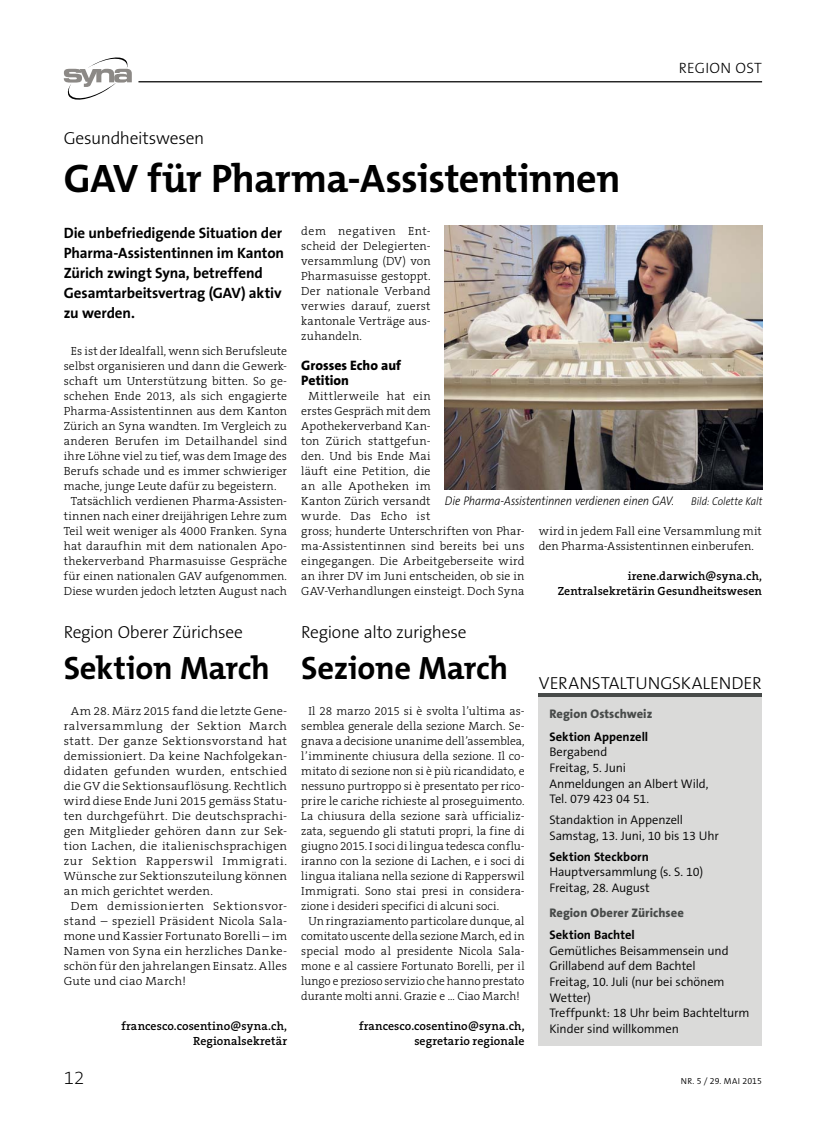
<style>
.page{position:relative;width:833px;height:1134px;background:#fff}
.page>*{position:absolute;margin:0;border:0;box-sizing:border-box;transform-origin:0 0}
.t1{font:700 40px "The Mix B W7";letter-spacing:-.015em;color:#000}
.t2{font:700 32.5px "The Mix B W7";letter-spacing:-.01em;color:#000}
.t3{font:200 18.75px "The Sans B W2";color:#000}
.t4{font:300 17.5px "The Sans B W3";letter-spacing:-.015em;color:#000}
.t5{font:700 15px/20px "The Sans B W7";letter-spacing:-.01em;color:#000}
.t6{font:300 15px "The Sans B W3";letter-spacing:.015em;color:#000}
.t7{font:800 13.75px/15px "The Sans B W8";color:#000}
.t8{font:300 12.5px/15.6px "The Sans B W4";letter-spacing:-.01em;color:#000}
.t9{font:700 12.5px "The Sans B W7";letter-spacing:.005em;color:#000}
.t10{font:italic 300 12.5px "The Sans B W3";letter-spacing:-.01em;color:#000;scale:.9 1}
.t11{font:800 12.5px "The Sans B W8";letter-spacing:.005em;color:#484b4a}
.t12{font:300 11.88px/15px "The Serif B W3";letter-spacing:.01em;color:#000}
.t13{font:300 11.88px "The Serif B W3";letter-spacing:.01em;color:#000;scale:1.04 1}
.t14{font:600 11.88px/15px "The Serif B W6";letter-spacing:.01em;color:#000;text-align:right}
.t15{font:300 11.88px "The Serif B W3";letter-spacing:.03em;color:#000;scale:1.04 1}
.t16{font:300 11.88px "The Serif B W3";letter-spacing:.05em;color:#000;scale:1.04 1}
.t17{font:300 11.88px "The Serif B W3";letter-spacing:.04em;color:#000;scale:1.04 1}
.t18{font:300 11.88px "The Serif B W3";letter-spacing:.035em;color:#000;scale:1.04 1}
.t19{font:italic 300 11.25px "The Sans B W3";color:#000;scale:.9 1}
.t20{font:300 8.75px "The Sans B W4";letter-spacing:.015em;color:#000}
</style>
<div class="page">
<svg style="left:64px;top:57px;width:68px;height:43px"></svg>
<hr style="left:138px;top:81px;width:624px;height:1px;background:#000">
<div style="left:539px;top:695px;width:223px;height:350px;background:#dadad9"></div>
<hr style="left:539px;top:693px;width:223px;height:3px;background:#484b4a">
<img style="left:445px;top:226px;width:317px;height:264px">
<p class="t6" style="left:678px;top:58px;width:85px">Region Ost</p>
<h3 class="t4" style="left:64px;top:127px;width:142px">Gesundheitswesen</h3>
<h1 class="t1" style="left:64px;top:153px;width:558px">GAV für Pharma-Assistentinnen</h1>
<p class="t5" style="left:64px;top:223px;width:222px">Die unbefriedigende Situation der<br>Pharma-Assistentinnen im Kanton<br>Zürich zwingt Syna, betreffend<br>Gesamtarbeitsvertrag (GAV) aktiv zu werden.</p>
<p class="t12" style="left:71px;top:344px;width:218px">Es ist der Idealfall, wenn sich Berufsleute</p>
<p class="t12" style="left:64px;top:359px;width:225px">selbst organisieren und dann die Gewerk-</p>
<p class="t12" style="left:64px;top:374px;width:225px">schaft um Unterstützung bitten. So ge-</p>
<p class="t12" style="left:64px;top:389px;width:225px">schehen Ende 2013, als sich engagierte</p>
<p class="t12" style="left:64px;top:404px;width:225px">Pharma-Assistentinnen aus dem Kanton</p>
<p class="t12" style="left:64px;top:419px;width:225px">Zürich an Syna wandten. Im Vergleich zu</p>
<p class="t12" style="left:64px;top:434px;width:225px">anderen Berufen im Detailhandel sind</p>
<p class="t12" style="left:64px;top:449px;width:225px">ihre Löhne viel zu tief, was dem Image des</p>
<p class="t12" style="left:64px;top:464px;width:225px">Berufs schade und es immer schwieriger</p>
<p class="t12" style="left:64px;top:479px;width:214px">mache, junge Leute dafür zu begeistern.</p>
<p class="t12" style="left:71px;top:494px;width:218px">Tatsächlich verdienen Pharma-Assisten-</p>
<p class="t12" style="left:64px;top:509px;width:225px">tinnen nach einer dreijährigen Lehre zum</p>
<p class="t12" style="left:64px;top:524px;width:225px">Teil weit weniger als 4000 Franken. Syna</p>
<p class="t12" style="left:64px;top:539px;width:225px">hat daraufhin mit dem nationalen Apo-</p>
<p class="t12" style="left:64px;top:554px;width:225px">thekerverband Pharmasuisse Gespräche</p>
<p class="t12" style="left:64px;top:569px;width:225px">für einen nationalen GAV aufgenommen.</p>
<p class="t12" style="left:64px;top:584px;width:225px">Diese wurden jedoch letzten August nach</p>
<p class="t12" style="left:301px;top:224px;width:131px;text-align:justify">dem negativen Ent&shy;scheid der Delegierten&shy;versammlung (DV) von Pharmasuisse gestoppt.<br>Der nationale Verband verwies darauf, zuerst kantonale Verträge aus&shy;zuhandeln.</p>
<p class="t7" style="left:301px;top:358px;width:101px">Grosses Echo auf<br>Petition</p>
<p class="t12" style="left:301px;top:389px;width:225px;text-indent:7px">Mittlerweile hat ein<br>erstes Gespräch mit dem<br>Apothekerverband Kan-<br>ton Zürich stattgefun-<br>den. Und bis Ende Mai<br>läuft eine Petition, die<br>an alle Apotheken im<br>Kanton Zürich versandt<br>wurde. Das Echo ist<br>gross; hunderte Unterschriften von Phar&shy;ma-Assistentinnen sind bereits bei uns eingegangen. Die Arbeitgeberseite wird an ihrer DV im Juni entscheiden, ob sie in<br>GAV-Verhandlungen einsteigt. Doch Syna</p>
<p class="t10" style="left:445px;top:494px;width:256px">Die Pharma-Assistentinnen verdienen einen GAV.</p>
<p class="t19" style="left:691px;top:495px;width:81px">Bild: Colette Kalt</p>
<p class="t12" style="left:539px;top:524px;width:225px">wird in jedem Fall eine Versammlung mit den Pharma-Assistentinnen einberufen.</p>
<p class="t14" style="left:557px;top:569px;width:206px">irene.darwich@syna.ch,<br>Zentralsekretärin Gesundheitswesen</p>
<h3 class="t4" style="left:64px;top:621px;width:181px">Region Oberer Zürichsee</h3>
<h2 class="t2" style="left:64px;top:647px;width:208px">Sektion March</h2>
<p class="t13" style="left:71px;top:704px;width:209px">Am 28. März 2015 fand die letzte Gene-</p>
<p class="t18" style="left:64px;top:719px;width:216px">ralversammlung der Sektion March</p>
<p class="t13" style="left:64px;top:734px;width:216px">statt. Der ganze Sektionsvorstand hat</p>
<p class="t13" style="left:64px;top:749px;width:216px">demissioniert. Da keine Nachfolgekan-</p>
<p class="t15" style="left:64px;top:764px;width:216px">didaten gefunden wurden, entschied</p>
<p class="t13" style="left:64px;top:779px;width:216px">die GV die Sektionsauflösung. Rechtlich</p>
<p class="t13" style="left:64px;top:794px;width:216px">wird diese Ende Juni 2015 gemäss Statu-</p>
<p class="t13" style="left:64px;top:809px;width:216px">ten durchgeführt. Die deutschsprachi-</p>
<p class="t13" style="left:64px;top:824px;width:216px">gen Mitglieder gehören dann zur Sek-</p>
<p class="t13" style="left:64px;top:839px;width:216px">tion Lachen, die italienischsprachigen</p>
<p class="t16" style="left:64px;top:854px;width:216px">zur Sektion Rapperswil Immigrati.</p>
<p class="t13" style="left:64px;top:869px;width:216px">Wünsche zur Sektionszuteilung können</p>
<p class="t13" style="left:64px;top:884px;width:145px">an mich gerichtet werden.</p>
<p class="t17" style="left:71px;top:899px;width:209px">Dem demissionierten Sektionsvor-</p>
<p class="t13" style="left:64px;top:914px;width:216px">stand – speziell Präsident Nicola Sala-</p>
<p class="t13" style="left:64px;top:929px;width:216px">mone und Kassier Fortunato Borelli – im</p>
<p class="t13" style="left:64px;top:944px;width:216px">Namen von Syna ein herzliches Danke-</p>
<p class="t13" style="left:64px;top:959px;width:216px">schön für den jahrelangen Einsatz. Alles</p>
<p class="t13" style="left:64px;top:973px;width:119px">Gute und ciao March!</p>
<p class="t14" style="left:121px;top:1019px;width:167px">francesco.cosentino@syna.ch,<br>Regionalsekretär</p>
<h3 class="t3" style="left:64px;top:1066px;width:22px">12</h3>
<h3 class="t4" style="left:301px;top:621px;width:167px">Regione alto zurighese</h3>
<h2 class="t2" style="left:301px;top:647px;width:208px">Sezione March</h2>
<p class="t12" style="left:308px;top:704px;width:218px">Il 28 marzo 2015 si è svolta l’ultima as-</p>
<p class="t12" style="left:301px;top:719px;width:225px">semblea generale della sezione March. Se-</p>
<p class="t12" style="left:301px;top:734px;width:225px">gnava a decisione unanime dell’assemblea,</p>
<p class="t12" style="left:301px;top:749px;width:225px">l’imminente chiusura della sezione. Il co-</p>
<p class="t12" style="left:301px;top:764px;width:225px">mitato di sezione non si è più ricandidato, e</p>
<p class="t12" style="left:301px;top:779px;width:225px">nessuno purtroppo si è presentato per rico-</p>
<p class="t12" style="left:301px;top:794px;width:225px">prire le cariche richieste al proseguimento.</p>
<p class="t12" style="left:301px;top:809px;width:225px">La chiusura della sezione sarà ufficializ-</p>
<p class="t12" style="left:301px;top:824px;width:225px">zata, seguendo gli statuti propri, la fine di</p>
<p class="t12" style="left:301px;top:839px;width:225px">giugno 2015. I soci di lingua tedesca conflu-</p>
<p class="t12" style="left:301px;top:854px;width:225px">iranno con la sezione di Lachen, e i soci di</p>
<p class="t12" style="left:301px;top:869px;width:225px">lingua italiana nella sezione di Rapperswil</p>
<p class="t12" style="left:301px;top:884px;width:225px">Immigrati. Sono stai presi in considera-</p>
<p class="t12" style="left:301px;top:899px;width:199px">zione i desideri specifici di alcuni soci.</p>
<p class="t12" style="left:308px;top:914px;width:218px">Un ringraziamento particolare dunque, al</p>
<p class="t12" style="left:301px;top:929px;width:225px">comitato uscente della sezione March, ed in</p>
<p class="t12" style="left:301px;top:944px;width:225px">special modo al presidente Nicola Sala-</p>
<p class="t12" style="left:301px;top:959px;width:225px">mone e al cassiere Fortunato Borelli, per il</p>
<p class="t12" style="left:301px;top:974px;width:225px">lungo e prezioso servizio che hanno prestato</p>
<p class="t12" style="left:301px;top:989px;width:220px">durante molti anni. Grazie e … Ciao March!</p>
<p class="t14" style="left:359px;top:1019px;width:167px">francesco.cosentino@syna.ch, segretario regionale</p>
<h3 class="t4" style="left:539px;top:672px;width:214px">VeranstaltungSKALEN DER</h3>
<p class="t11" style="left:549px;top:706px;width:104px">Region Ostschweiz</p>
<p class="t9" style="left:549px;top:728px;width:100px">Sektion Appenzell</p>
<p class="t8" style="left:549px;top:744px;width:161px">Bergabend<br>Freitag, 5. Juni<br>Anmeldungen an Albert Wild,<br>Tel. 079 423 04 51.</p>
<p class="t8" style="left:549px;top:812px;width:171px">Standaktion in Appenzell<br>Samstag, 13. Juni, 10 bis 13 Uhr</p>
<p class="t9" style="left:549px;top:848px;width:101px">Sektion Steckborn</p>
<p class="t8" style="left:549px;top:864px;width:155px">Hauptversammlung (s. S. 10)<br>Freitag, 28. August</p>
<p class="t11" style="left:549px;top:904px;width:136px">Region Oberer Zürichsee</p>
<p class="t9" style="left:549px;top:927px;width:87px">Sektion Bachtel</p>
<p class="t8" style="left:549px;top:943px;width:202px">Gemütliches Beisammensein und<br>Grillabend auf dem Bachtel<br>Freitag, 10. Juli (nur bei schönem<br>Wetter)<br>Treffpunkt: 18 Uhr beim Bachtelturm<br>Kinder sind willkommen</p>
<p class="t20" style="left:681px;top:1076px;width:83px">Nr. 5 / 29. Mai 2015</p>
</div>
